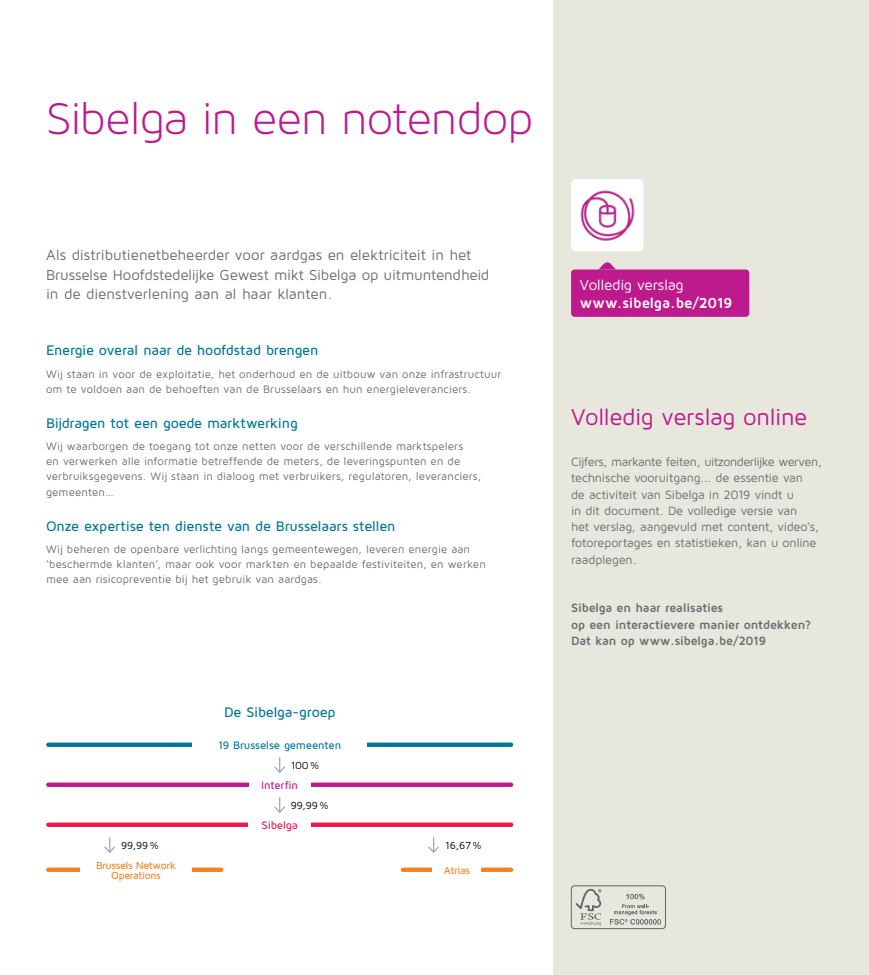
<style>
.page{position:relative;width:869px;height:975px;background:#fff}
.page>*{position:absolute;margin:0;border:0;box-sizing:border-box;transform-origin:0 0}
.t1{font:47.5px "Maven Pro Light 300";letter-spacing:-.02em;color:#bd1a8d}
.t2{font:23.75px "Maven Pro";letter-spacing:-.02em;color:#bd1b8a}
.t3{font:15px/19.4px "Maven Pro";letter-spacing:-.005em;color:#6d6e71}
.t4{font:700 15px "Maven Pro";letter-spacing:-.02em;color:#fff}
.t5{font:15px "Maven Pro";letter-spacing:-.02em;color:#fff}
.t6{font:500 14.38px "Maven Pro";letter-spacing:-.015em;color:#007697}
.t7{font:12.5px/16.2px "Maven Pro";letter-spacing:-.015em;color:#6d6e71}
.t8{font:700 12.5px/16.2px "Maven Pro";letter-spacing:-.015em;color:#6d6e71}
.t9{font:11.25px/15px "Maven Pro";letter-spacing:.01em;color:#6d6e71}
.t10{font:500 11.25px "Maven Pro";letter-spacing:-.01em;color:#007697}
.t11{font:500 11.25px "Maven Pro";letter-spacing:-.015em;color:#bd1a8d}
.t12{font:500 11.25px "Maven Pro";letter-spacing:-.02em;color:#ed1651}
.t13{font:500 10.5px/10.5px "Maven Pro";letter-spacing:-.03em;color:#f58220;text-align:center}
.t14{font:10.5px "Maven Pro";letter-spacing:-.015em;color:#000}
</style>
<div class="page">
<svg style="left:48px;top:742px;width:463px;height:4px"></svg>
<div style="left:192px;top:740px;width:175px;height:9px;background:#fff"></div>
<svg style="left:274px;top:757px;width:11px;height:16px"></svg>
<svg style="left:48px;top:782px;width:463px;height:4px;background:#c63b9d"></svg>
<div style="left:249px;top:780px;width:61px;height:9px;background:#fff"></div>
<svg style="left:274px;top:797px;width:11px;height:16px"></svg>
<svg style="left:48px;top:822px;width:463px;height:4px;background:#ef376a"></svg>
<div style="left:248px;top:820px;width:63px;height:9px;background:#fff"></div>
<svg style="left:402px;top:867px;width:109px;height:4px"></svg>
<div style="left:432px;top:865px;width:49px;height:8px;background:#fff"></div>
<svg style="left:428px;top:837px;width:11px;height:16px"></svg>
<svg style="left:48px;top:867px;width:173px;height:4px"></svg>
<div style="left:80px;top:860px;width:112px;height:19px;background:#fff"></div>
<svg style="left:104px;top:837px;width:11px;height:16px"></svg>
<div style="left:553px;top:0;width:315px;height:974px;background:#e7e7dd"></div>
<svg style="left:599px;top:262px;width:16px;height:7px"></svg>
<div style="left:570px;top:179px;width:73px;height:72px;background:#fff;border-radius:5px"></div>
<img style="left:580px;top:190px;width:55px;height:51px">
<div style="left:570px;top:269px;width:179px;height:48px;background:#bd1a8d;border-radius:4px"></div>
<svg style="left:575px;top:888px;width:26px;height:37px"></svg>
<svg style="left:610px;top:893px;width:50px;height:31px"></svg>
<div style="left:570px;top:885px;width:95px;height:43px;border:1px solid #636466;border-radius:3px"></div>
<h1 class="t1" style="left:46px;top:92px;width:489px">Sibelga in een notendop</h1>
<h3 class="t3" style="left:46px;top:245px;width:444px">Als distributienetbeheerder voor aardgas en elektriciteit in het<br>Brusselse Hoofdstedelijke Gewest mikt Sibelga op uitmuntendheid in de dienstverlening aan al haar klanten.</h3>
<p class="t6" style="left:46px;top:341px;width:274px">Energie overal naar de hoofdstad brengen</p>
<p class="t9" style="left:46px;top:366px;width:456px">Wij staan in voor de exploitatie, het onderhoud en de uitbouw van onze infrastructuur om te voldoen aan de behoeften van de Brusselaars en hun energieleveranciers.</p>
<p class="t6" style="left:46px;top:414px;width:253px">Bijdragen tot een goede marktwerking</p>
<p class="t9" style="left:46px;top:438px;width:436px">Wij waarborgen de toegang tot onze netten voor de verschillende marktspelers<br>en verwerken alle informatie betreffende de meters, de leveringspunten en de verbruiksgegevens. Wij staan in dialoog met verbruikers, regulatoren, leveranciers, gemeenten…</p>
<p class="t6" style="left:46px;top:517px;width:351px">Onze expertise ten dienste van de Brusselaars stellen</p>
<p class="t9" style="left:46px;top:541px;width:441px">Wij beheren de openbare verlichting langs gemeentewegen, leveren energie aan ‘beschermde klanten’, maar ook voor markten en bepaalde festiviteiten, en werken mee aan risicopreventie bij het gebruik van aardgas.</p>
<p class="t14" style="left:121px;top:839px;width:39px">99,99%</p>
<p class="t13" style="left:96px;top:859px;width:81px">Brussels Network<br>Operations</p>
<p class="t6" style="left:224px;top:703px;width:113px">De Sibelga-groep</p>
<p class="t10" style="left:218px;top:738px;width:124px">19 Brusselse gemeenten</p>
<p class="t14" style="left:290px;top:759px;width:30px">100%</p>
<p class="t11" style="left:261px;top:778px;width:38px">Interfin</p>
<p class="t14" style="left:290px;top:799px;width:39px">99,99%</p>
<p class="t12" style="left:261px;top:818px;width:38px">Sibelga</p>
<p class="t14" style="left:445px;top:839px;width:38px">16,67%</p>
<p class="t13" style="left:443px;top:864px;width:28px">Atrias</p>
<h3 class="t5" style="left:579px;top:276px;width:105px">Volledig verslag</h3>
<h3 class="t4" style="left:579px;top:293px;width:154px">www.sibelga.be/2019</h3>
<h2 class="t2" style="left:570px;top:402px;width:238px">Volledig verslag online</h2>
<p class="t7" style="left:570px;top:453px;width:252px">Cijfers, markante feiten, uitzonderlijke werven, technische vooruitgang... de essentie van<br>de activiteit van Sibelga in 2019 vindt u<br>in dit document. De volledige versie van<br>het verslag, aangevuld met content, video’s, fotoreportages en statistieken, kan u online raadplegen.</p>
<p class="t8" style="left:570px;top:599px;width:241px">Sibelga en haar realisaties<br>op een interactievere manier ontdekken?<br>Dat kan op www.sibelga.be/2019</p>
</div>
